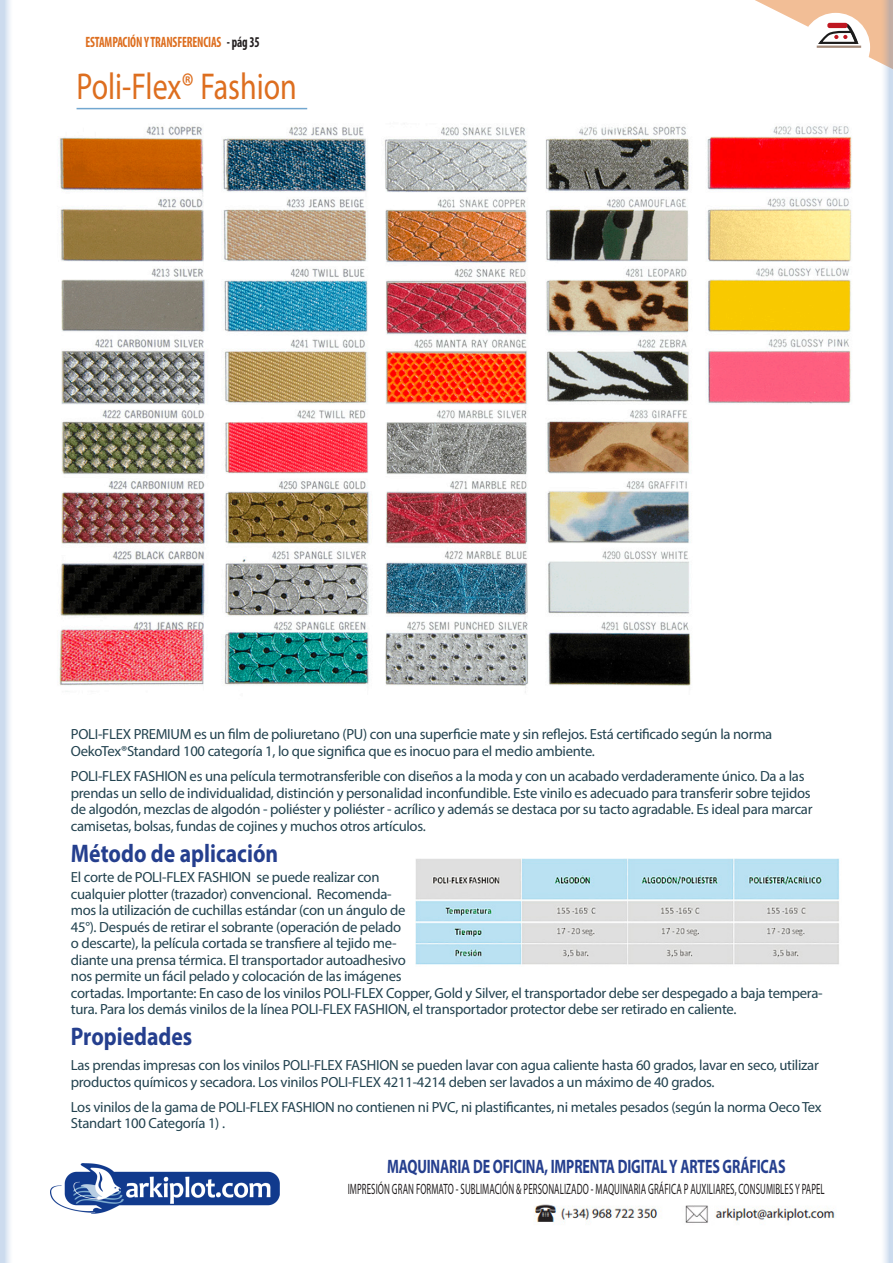
<style>
.page{position:relative;width:893px;height:1263px;background:#fff}
.page>*{position:absolute;margin:0;border:0;box-sizing:border-box;transform-origin:0 0}
.subtituloSección_-_C{font:37.5px "Myriad Pro";color:#dd6e1f;scale:.8 1}
.SUBtituloproducto{font:700 25.5px "Myriad Pro";color:#253f8e;scale:.85 1}
.Párrafo_9{font:700 25.5px "Myriad Pro";color:#253f8e;scale:.85 1}
.t1{font:700 19.5px "Myriad Pro";letter-spacing:-.01em;color:#253f8e;scale:.72 1}
.t2{font:15px "Myriad Pro";letter-spacing:.01em;color:#231f20;scale:.59 1}
.t3{font:700 condensed 15px "Myriad Pro";letter-spacing:-.01em;color:#dd6e1f;scale:.82 1}
.Párrafo_9-2{font:14.7px/16.5px "Myriad Pro";letter-spacing:-.02em;color:#22424f}
.s1{color:#231f20}
</style>
<div class="page">
<img style="left:534px;top:1204px;width:301px;height:19px">
<svg style="left:755px;top:0;width:125px;height:63px"></svg>
<img style="left:50px;top:1163px;width:230px;height:50px">
<svg style="left:0;top:0;width:10px;height:1263px;background:#d7e3f1"></svg>
<svg style="left:880px;top:0;width:13px;height:1263px"></svg>
<hr style="left:77px;top:108px;width:230px;height:1px;background:#72a7d0">
<img style="left:59px;top:121px;width:823px;height:595px">
<img style="left:416px;top:858px;width:424px;height:107px">
<p class="t3" style="left:85px;top:33px;width:214px">ESTAMPACIÓN Y TRANSFERENCIAS <span class="s1">- pág 35</span></p>
<p class="subtituloSección_-_C" style="left:77px;top:64px;width:277px">Poli-Flex® Fashion</p>
<p class="Párrafo_9-2" style="left:71px;top:726px;width:703px">POLI-FLEX PREMIUM es un film de poliuretano (PU) con una superficie mate y sin reflejos. Está certificado según la norma<br>OekoTex®Standard 100 categoría 1, lo que significa que es inocuo para el medio ambiente.</p>
<p class="Párrafo_9-2" style="left:71px;top:767px;width:743px">POLI-FLEX FASHION es una película termotransferible con diseños a la moda y con un acabado verdaderamente único. Da a las prendas un sello de individualidad, distinción y personalidad inconfundible. Este vinilo es adecuado para transferir sobre tejidos de algodón, mezclas de algodón - poliéster y poliéster - acrílico y además se destaca por su tacto agradable. Es ideal para marcar camisetas, bolsas, fundas de cojines y muchos otros artículos.</p>
<p class="SUBtituloproducto" style="left:71px;top:836px;width:245px">Método de aplicación</p>
<p class="Párrafo_9-2" style="left:71px;top:869px;width:753px">El corte de POLI-FLEX FASHION se puede realizar con<br>cualquier plotter (trazador) convencional. Recomenda-<br>mos la utilización de cuchillas estándar (con un ángulo de<br>45°). Después de retirar el sobrante (operación de pelado<br>o descarte), la película cortada se transfiere al tejido me-<br>diante una prensa térmica. El transportador autoadhesivo<br>nos permite un fácil pelado y colocación de las imágenes<br>cortadas. Importante: En caso de los vinilos POLI-FLEX Copper, Gold y Silver, el transportador debe ser despegado a baja tempera&shy;tura. Para los demás vinilos de la línea POLI-FLEX FASHION, el transportador protector debe ser retirado en caliente.</p>
<p class="Párrafo_9" style="left:71px;top:1020px;width:144px">Propiedades</p>
<p class="Párrafo_9-2" style="left:71px;top:1057px;width:749px">Las prendas impresas con los vinilos POLI-FLEX FASHION se pueden lavar con agua caliente hasta 60 grados, lavar en seco, utilizar productos químicos y secadora. Los vinilos POLI-FLEX 4211-4214 deben ser lavados a un máximo de 40 grados.</p>
<p class="Párrafo_9-2" style="left:71px;top:1098px;width:752px">Los vinilos de la gama de POLI-FLEX FASHION no contienen ni PVC, ni plastificantes, ni metales pesados (según la norma Oeco Tex<br>Standart 100 Categoría 1) .</p>
<h3 class="t1" style="left:387px;top:1154px;width:555px">MAQUINARIA DE OFICINA, IMPRENTA DIGITAL Y ARTES GRÁFICAS</h3>
<p class="t2" style="left:348px;top:1180px;width:810px">IMPRESIÓN GRAN FORMATO - SUBLIMACIÓN &amp; PERSONALIZADO - MAQUINARIA GRÁFICA P AUXILIARES, CONSUMIBLES Y PAPEL</p>
</div>
